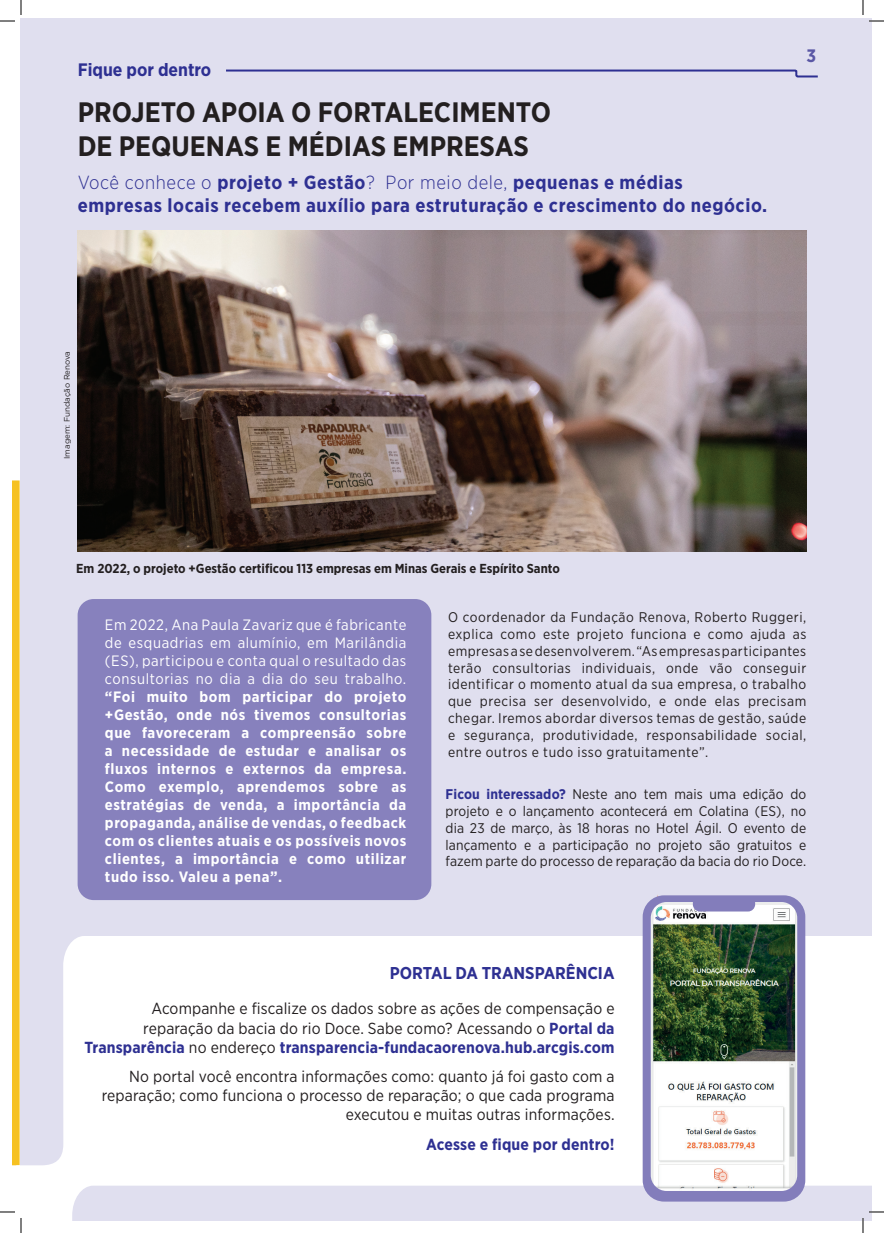
<style>
.page{position:relative;width:884px;height:1233px;background:#fff}
.page>*{position:absolute;margin:0;border:0;box-sizing:border-box;transform-origin:0 0}
.t1{font:700 28.1px/33.7px "Gotham Narrow";color:#231f20}
.t2{font:700 19px/22.8px "Gotham Narrow";letter-spacing:.03em;color:#2e3092}
.t3{font:700 18px "Gotham Narrow";color:#2e3092}
.t4{font:700 18px "Gotham Narrow";color:#5a57a5}
.t5{font:700 17.1px "Gotham Narrow";color:#2e3092}
.t6{font:16px/19.2px "Gotham Narrow";letter-spacing:.01em;color:#231f20;text-align:right}
.t7{font:700 16px "Gotham Narrow";letter-spacing:.01em;color:#2e3092}
.t8{font:700 15px/18px "Gotham Narrow";letter-spacing:.04em;color:#fff;text-align:justify}
.t9{font:15px/18px "Gotham Narrow";letter-spacing:.04em;color:#fff;text-align:justify}
.t10{font:14px/16.8px "Gotham Narrow";letter-spacing:.015em;color:#231f20;text-align:justify}
.t11{font:700 13px "Gotham Narrow";color:#231f20}
.t12{font:8px "Gotham";color:#231f20}
.s1{font-weight:300}
.s2{font-weight:700;color:#2e3092}
</style>
<div class="page">
<div style="left:20px;top:18px;width:851px;height:1202px;background:#e0dfef"></div>
<svg style="left:226px;top:69px;width:592px;height:9px"></svg>
<img style="left:78px;top:231px;width:728px;height:320px">
<svg style="left:22px;top:936px;width:849px;height:284px;fill:#fff"></svg>
<div style="left:78px;top:599px;width:353px;height:301px;background:#8781bd;border-radius:16px"></div>
<div style="left:643px;top:895px;width:162px;height:306px;background:#837dbb;border-radius:21px"></div>
<img style="left:651px;top:902px;width:146px;height:289px">
<div style="left:693px;top:896px;width:62px;height:15px;background:#837dbb;border-radius:7px"></div>
<svg style="left:869px;top:1211px;width:15px;height:1px"></svg>
<svg style="left:0;top:0;width:22px;height:22px"></svg>
<svg style="left:0;top:480px;width:22px;height:753px"></svg>
<svg style="left:862px;top:0;width:22px;height:22px"></svg>
<svg style="left:862px;top:1218px;width:2px;height:15px"></svg>
<p class="t3" style="left:78px;top:58px;width:135px">Fique por dentro</p>
<h1 class="t1" style="left:78px;top:95px;width:475px">PROJETO APOIA O FORTALECIMENTO<br>DE PEQUENAS E MÉDIAS EMPRESAS</h1>
<h2 class="t2" style="left:78px;top:171px;width:691px"><span class="s1">Você conhece o</span> projeto + Gestão<span class="s1">? Por meio dele,</span> pequenas e médias empresas locais recebem auxílio para estruturação e crescimento do negócio.</h2>
<p class="t4" style="left:806px;top:44px;width:11px">3</p>
<p class="t12" style="left:62px;top:459px;width:109px;rotate:-90deg">Imagem: Fundação Renova</p>
<p class="t11" style="left:76px;top:560px;width:485px">Em 2022, o projeto +Gestão certificou 113 empresas em Minas Gerais e Espírito Santo</p>
<p class="t9" style="left:105px;top:615px;width:303px">Em 2022, Ana Paula Zavariz que é fabricante de esquadrias em alumínio, em Marilândia (ES), participou e conta qual o resultado das consultorias no dia a dia do seu trabalho.</p>
<p class="t8" style="left:105px;top:687px;width:303px">“Foi muito bom participar do projeto +Gestão, onde nós tivemos consultorias que favoreceram a compreensão sobre a necessidade de estudar e analisar os fluxos internos e externos da empresa.<br>Como exemplo, aprendemos sobre as estratégias de venda, a importância da propaganda, análise de vendas, o feedback com os clientes atuais e os possíveis novos clientes, a importância e como utilizar tudo isso. Valeu a pena”.</p>
<p class="t10" style="left:448px;top:608px;width:360px">O coordenador da Fundação Renova, Roberto Ruggeri, explica como este projeto funciona e como ajuda as empresas a se desenvolverem. “As empresas participantes terão consultorias individuais, onde vão conseguir identificar o momento atual da sua empresa, o trabalho que precisa ser desenvolvido, e onde elas precisam chegar. Iremos abordar diversos temas de gestão, saúde e segurança, produtividade, responsabilidade social, entre outros e tudo isso gratuitamente”.</p>
<p class="t10" style="left:446px;top:785px;width:362px"><span class="s2">Ficou interessado?</span> Neste ano tem mais uma edição do projeto e o lançamento acontecerá em Colatina (ES), no dia 23 de março, às 18 horas no Hotel Ágil. O evento de lançamento e a participação no projeto são gratuitos e fazem parte do processo de reparação da bacia do rio Doce.</p>
<p class="t5" style="left:390px;top:962px;width:226px">PORTAL DA TRANSPARÊNCIA</p>
<p class="t6" style="left:84px;top:998px;width:532px">Acompanhe e fiscalize os dados sobre as ações de compensação e reparação da bacia do rio Doce. Sabe como? Acessando o <span class="s2">Portal da<br>Transparência</span> no endereço <span class="s2">transparencia-fundacaorenova.hub.arcgis.com</span></p>
<p class="t6" style="left:102px;top:1066px;width:514px">No portal você encontra informações como: quanto já foi gasto com a reparação; como funciona o processo de reparação; o que cada programa executou e muitas outras informações.</p>
<p class="t7" style="left:426px;top:1133px;width:190px">Acesse e fique por dentro!</p>
</div>
